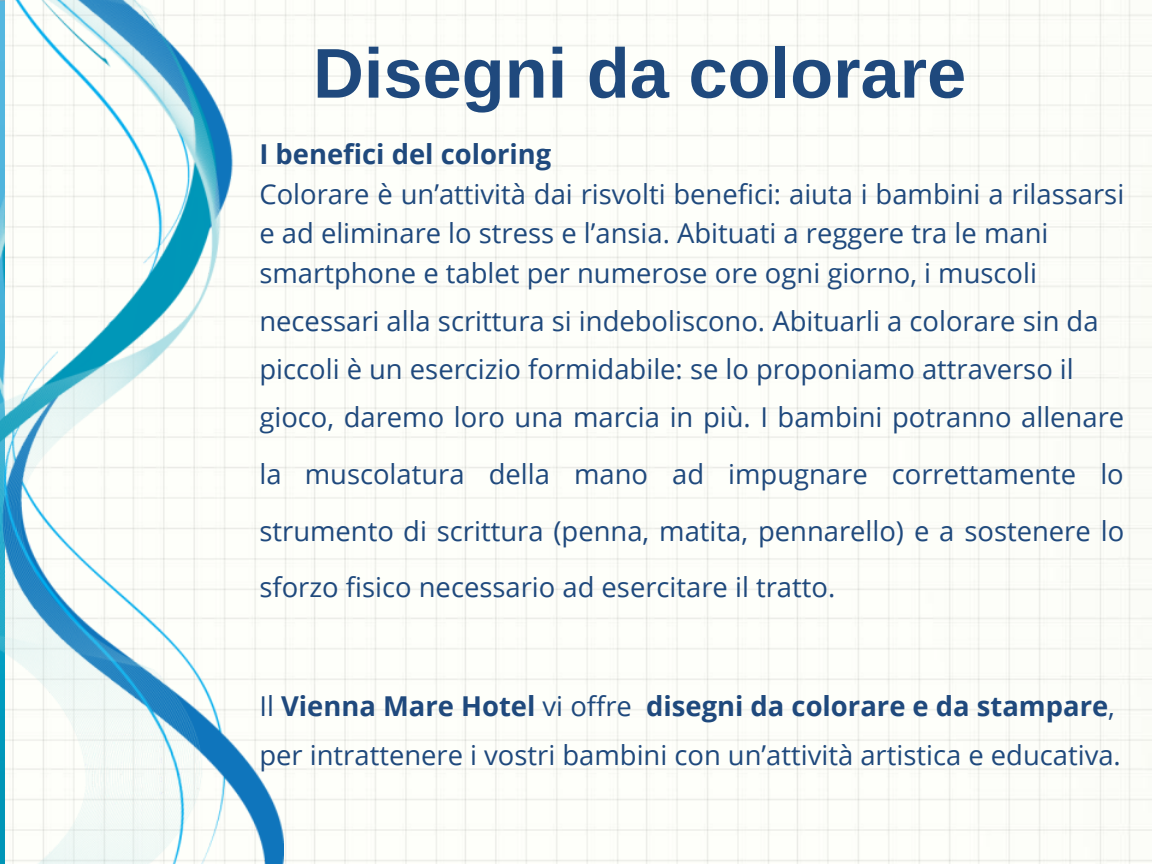
<style>
.page{position:relative;width:1152px;height:864px;background:#fff}
.page>*{position:absolute;margin:0;border:0;box-sizing:border-box;transform-origin:0 0}
.t1{font:700 70.35px "Arimo";color:#1f497d}
.t2{font:27.45px/56.7px "Open Sans";color:#1f497d}
.t3{font:700 27.45px "Open Sans";color:#1f497d}
.s1{font-weight:400}
</style>
<div class="page">
<img style="left:283px;top:0;width:869px;height:864px">
<img style="left:0;top:0;width:283px;height:864px">
<p class="t1" style="left:313px;top:34px;width:655px">Disegni da colorare</p>
<p class="t3" style="left:259px;top:135px;width:293px">I benefici del coloring</p>
<p class="t2" style="left:259px;top:173px;width:866px;line-height:39.6px">Colorare è un’attività dai risvolti benefici: aiuta i bambini a rilassarsi e ad eliminare lo stress e l’ansia. Abituati a reggere tra le mani</p>
<p class="t2" style="left:259px;top:244px;width:779px">smartphone e tablet per numerose ore ogni giorno, i muscoli</p>
<p class="t2" style="left:259px;top:292px;width:841px">necessari alla scrittura si indeboliscono. Abituarli a colorare sin da</p>
<p class="t2" style="left:259px;top:340px;width:816px">piccoli è un esercizio formidabile: se lo proponiamo attraverso il</p>
<p class="t2" style="left:259px;top:388px;width:866px;text-align:justify">gioco, daremo loro una marcia in più. I bambini potranno allenare la muscolatura della mano ad impugnare correttamente lo strumento di scrittura (penna, matita, pennarello) e a sostenere lo sforzo fisico necessario ad esercitare il tratto.</p>
<p class="t3" style="left:259px;top:687px;width:857px"><span class="s1">Il</span> Vienna Mare Hotel <span class="s1">vi offre</span> disegni da colorare e da stampare<span class="s1">,</span></p>
<p class="t2" style="left:259px;top:726px;width:863px">per intrattenere i vostri bambini con un’attività artistica e educativa.</p>
</div>
